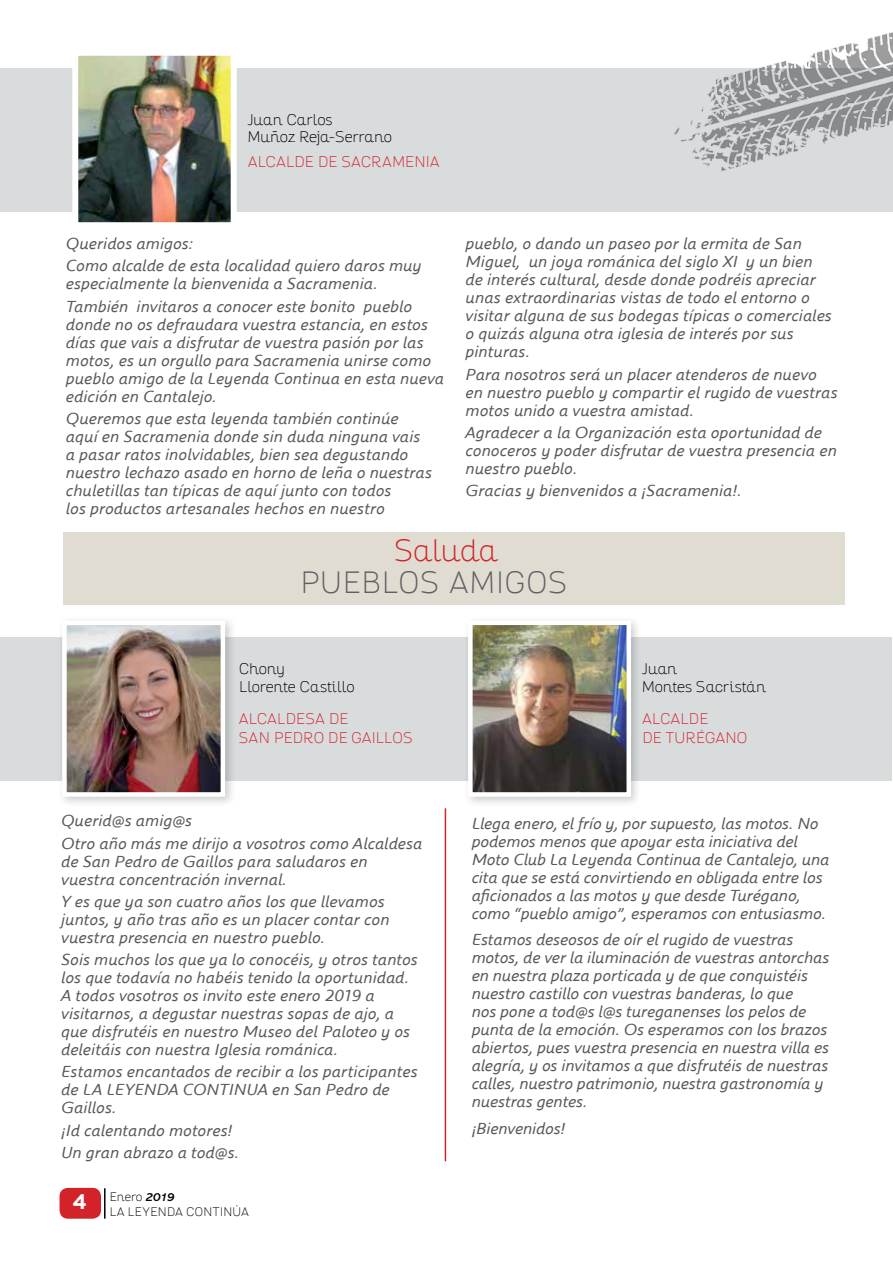
<style>
.page{position:relative;width:893px;height:1263px;background:#fff}
.page>*{position:absolute;margin:0;border:0;box-sizing:border-box;transform-origin:0 0}
.t1{font:100 30px "Altair";letter-spacing:.03em;color:#5f6062}
.t2{font:100 30px "Altair";letter-spacing:-.005em;color:#d2232a}
.t3{font:italic 16.5px/18px "Peugeot";letter-spacing:-.005em;color:#58595b}
.t4{font:100 15px/17.7px "Altair";letter-spacing:.005em;color:#000}
.t5{font:100 15px/19.2px "Altair";letter-spacing:.005em;color:#d2232a}
.t6{font:100 12px/14.9px "Altair";letter-spacing:.015em;color:#000}
.s1{font-family:"Gotham";font-weight:700;font-size:21px;color:#fff}
.s2{font-family:"Abadi MT Std";font-weight:700;font-style:italic}
</style>
<div class="page">
<div style="left:60px;top:1188px;width:41px;height:31px;background:#d2232a;border-radius:9px"></div>
<hr style="left:104px;top:1188px;width:2px;height:30px;background:#000">
<div style="left:0;top:68px;width:893px;height:143px;background:#d9dcdd"></div>
<div style="left:0;top:638px;width:892px;height:143px;background:#d9dcdd"></div>
<div style="left:63px;top:532px;width:781px;height:72px;background:#e1dcd2"></div>
<img style="left:79px;top:57px;width:151px;height:164px">
<div style="left:72px;top:50px;width:165px;height:178px;border:6px solid #fff"></div>
<div style="left:57px;top:615px;width:179px;height:193px;background:#000;opacity:.2"></div>
<img style="left:67px;top:625px;width:153px;height:167px">
<div style="left:62px;top:620px;width:163px;height:177px;border:4px solid #fff"></div>
<div style="left:463px;top:615px;width:179px;height:193px;background:#000;opacity:.2"></div>
<img style="left:473px;top:625px;width:153px;height:167px">
<div style="left:468px;top:620px;width:163px;height:177px;border:4px solid #fff"></div>
<hr style="left:445px;top:808px;width:1px;height:353px;background:#d2232a">
<img style="left:673px;top:32px;width:220px;height:139px">
<p class="t4" style="left:248px;top:111px;width:146px">Juan Carlos<br>Muñoz Reja-Serrano</p>
<p class="t5" style="left:248px;top:153px;width:193px">ALCALDE DE SACRAMENIA</p>
<p class="t3" style="left:66px;top:232px;width:357px;line-height:22.2px">Queridos amigos:<br>Como alcalde de esta localidad quiero daros muy</p>
<p class="t3" style="left:66px;top:272px;width:348px;line-height:22.2px">especialmente la bienvenida a Sacramenia.<br>También invitaros a conocer este bonito pueblo</p>
<p class="t3" style="left:66px;top:314px;width:380px">donde no os defraudara vuestra estancia, en estos días que vais a disfrutar de vuestra pasión por las motos, es un orgullo para Sacramenia unirse como pueblo amigo de la Leyenda Continua en esta nueva edición en Cantalejo.</p>
<p class="t3" style="left:66px;top:408px;width:368px">Queremos que esta leyenda también continúe aquí en Sacramenia donde sin duda ninguna vais a pasar ratos inolvidables, bien sea degustando nuestro lechazo asado en horno de leña o nuestras chuletillas tan típicas de aquí junto con todos<br>los productos artesanales hechos en nuestro</p>
<p class="t3" style="left:466px;top:234px;width:368px">pueblo, o dando un paseo por la ermita de San Miguel, un joya románica del siglo XI y un bien de interés cultural, desde donde podréis apreciar unas extraordinarias vistas de todo el entorno o visitar alguna de sus bodegas típicas o comerciales o quizás alguna otra iglesia de interés por sus pinturas.</p>
<p class="t3" style="left:466px;top:364px;width:374px">Para nosotros será un placer atenderos de nuevo en nuestro pueblo y compartir el rugido de vuestras motos unido a vuestra amistad.</p>
<p class="t3" style="left:466px;top:422px;width:373px">Agradecer a la Organización esta oportunidad de conoceros y poder disfrutar de vuestra presencia en nuestro pueblo.</p>
<p class="t3" style="left:466px;top:480px;width:278px">Gracias y bienvenidos a ¡Sacramenia!.</p>
<h1 class="t2" style="left:394px;top:532px;width:105px">Saluda</h1>
<h1 class="t1" style="left:300px;top:564px;width:269px">PUEBLOS AMIGOS</h1>
<p class="t4" style="left:239px;top:660px;width:117px">Chony<br>Llorente Castillo</p>
<p class="t5" style="left:239px;top:709px;width:175px">ALCALDESA DE<br>SAN PEDRO DE GAILLOS</p>
<p class="t4" style="left:642px;top:660px;width:125px">Juan<br>Montes Sacristán</p>
<p class="t5" style="left:642px;top:709px;width:107px">ALCALDE<br>DE TURÉGANO</p>
<p class="t3" style="left:61px;top:809px;width:363px;line-height:22.2px">Querid@s amig@s<br>Otro año más me dirijo a vosotros como Alcaldesa</p>
<p class="t3" style="left:61px;top:851px;width:308px">de San Pedro de Gaillos para saludaros en vuestra concentración invernal.</p>
<p class="t3" style="left:61px;top:891px;width:330px">Y es que ya son cuatro años los que llevamos juntos, y año tras año es un placer contar con vuestra presencia en nuestro pueblo.</p>
<p class="t3" style="left:61px;top:950px;width:358px">Sois muchos los que ya lo conocéis, y otros tantos los que todavía no habéis tenido la oportunidad.<br>A todos vosotros os invito este enero 2019 a visitarnos, a degustar nuestras sopas de ajo, a que disfrutéis en nuestro Museo del Paloteo y os deleitáis con nuestra Iglesia románica.</p>
<p class="t3" style="left:61px;top:1062px;width:358px">Estamos encantados de recibir a los participantes de LA LEYENDA CONTINUA en San Pedro de<br>Gaillos.</p>
<p class="t3" style="left:61px;top:1118px;width:180px;line-height:22.2px">¡Id calentando motores!<br>Un gran abrazo a tod@s.</p>
<p class="t6" style="left:109px;top:1189px;width:141px;text-indent:-37px"><span class="s1">4</span> Enero <span class="s2">2019<br></span>LA LEYENDA CONTINÚA</p>
<p class="t3" style="left:472px;top:813px;width:359px">Llega enero, el frío y, por supuesto, las motos. No podemos menos que apoyar esta iniciativa del Moto Club La Leyenda Continua de Cantalejo, una cita que se está convirtiendo en obligada entre los aficionados a las motos y que desde Turégano, como “pueblo amigo”, esperamos con entusiasmo.</p>
<p class="t3" style="left:472px;top:929px;width:359px">Estamos deseosos de oír el rugido de vuestras motos, de ver la iluminación de vuestras antorchas en nuestra plaza porticada y de que conquistéis nuestro castillo con vuestras banderas, lo que<br>nos pone a tod@s l@s tureganenses los pelos de punta de la emoción. Os esperamos con los brazos abiertos, pues vuestra presencia en nuestra villa es alegría, y os invitamos a que disfrutéis de nuestras calles, nuestro patrimonio, nuestra gastronomía y nuestras gentes.</p>
<p class="t3" style="left:472px;top:1118px;width:95px">¡Bienvenidos!</p>
</div>
